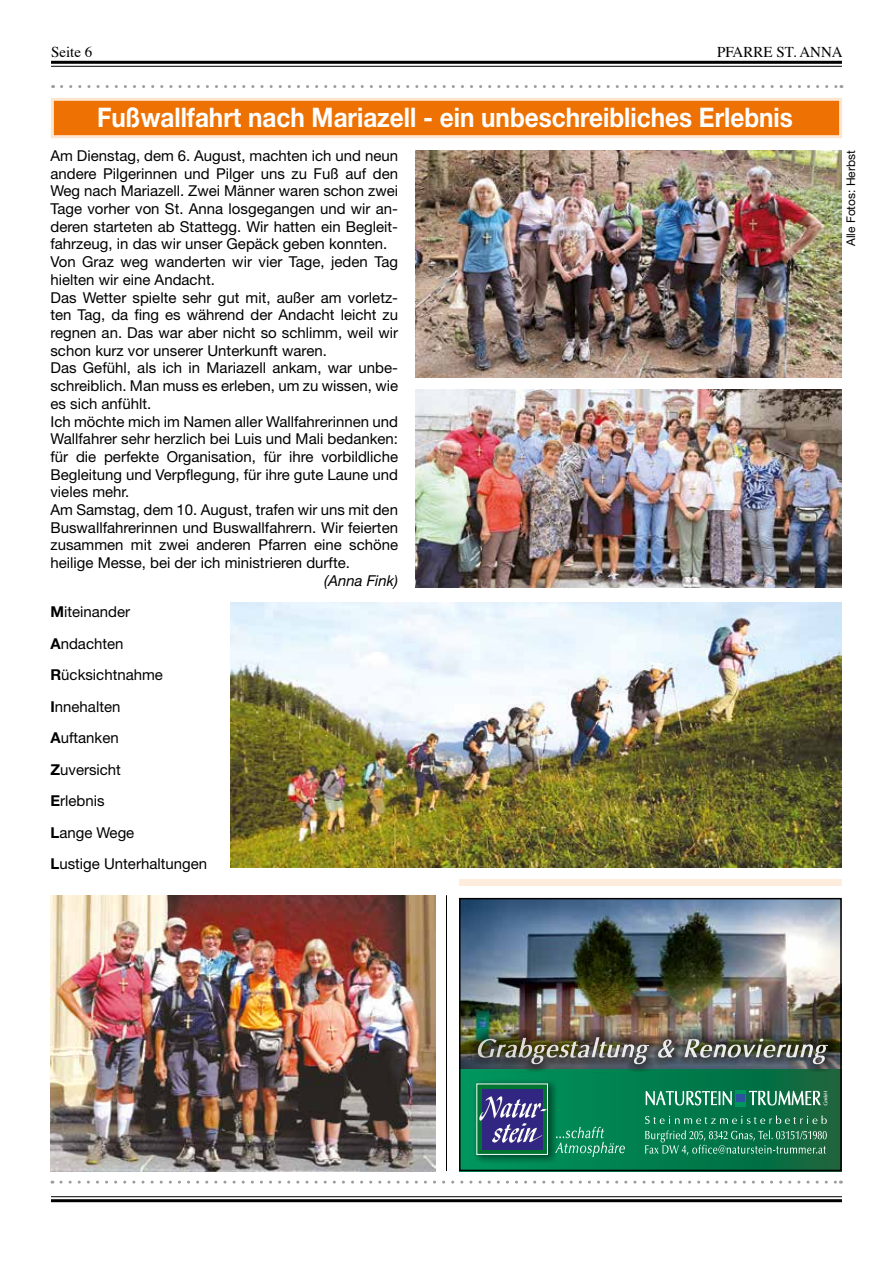
<style>
.page{position:relative;width:893px;height:1263px;background:#fff}
.page>*{position:absolute;margin:0;border:0;box-sizing:border-box;transform-origin:0 0}
.t1{font:700 27px "Helvetica Neue LT Std";color:#fff;scale:.9 1}
.t2{font:15px/17.7px "Helvetica Neue LT Std";color:#000}
.t3{font:15px "Times";color:#000}
.t4{font:italic 15px "Helvetica Neue LT Std";color:#000}
.t5{font:12px "Helvetica Neue LT Std";color:#000}
.s1{font-weight:700}
</style>
<div class="page">
<hr style="left:51px;top:61px;width:791px;height:3px;background:#000">
<hr style="left:51px;top:66px;width:791px;height:1px;background:#000">
<hr style="left:51px;top:1196px;width:791px;height:1px;background:#000">
<hr style="left:51px;top:1199px;width:791px;height:3px;background:#000">
<div style="left:51px;top:98px;width:791px;height:40px;background:#ee7203;border:3px solid #fde6d1"></div>
<svg style="left:461px;top:1068px;width:379px;height:101px;background:#057a4a"></svg>
<img style="left:461px;top:900px;width:379px;height:168px">
<div style="left:459px;top:898px;width:383px;height:273px;border:1px solid #000"></div>
<svg style="left:645px;top:1130px;width:182px;height:26px;background:#2c8862"></svg>
<div style="left:736px;top:1090px;width:10px;height:16px;background:#00975f"></div>
<div style="left:737px;top:1094px;width:8px;height:8px;background:#2f52a0"></div>
<div style="left:469px;top:1076px;width:92px;height:92px;background:#000;opacity:.49"></div>
<div style="left:477px;top:1084px;width:70px;height:70px;background:#007531"></div>
<div style="left:482px;top:1089px;width:60px;height:60px;background:#312783"></div>
<svg style="left:479px;top:1096px;width:68px;height:47px"></svg>
<svg style="left:555px;top:1127px;width:70px;height:30px;background:#23966a"></svg>
<svg style="left:646px;top:1091px;width:86px;height:14px"></svg>
<svg style="left:749px;top:1091px;width:78px;height:14px"></svg>
<svg style="left:645px;top:1115px;width:182px;height:9px;background:#2a8660"></svg>
<div style="left:470px;top:1029px;width:366px;height:43px;background:#000;opacity:.45"></div>
<img style="left:478px;top:1037px;width:350px;height:27px">
<svg style="left:62px;top:85px;width:780px;height:3px"></svg>
<svg style="left:61px;top:1180px;width:780px;height:3px"></svg>
<div style="left:459px;top:879px;width:383px;height:7px;background:#feecdc"></div>
<img style="left:415px;top:150px;width:427px;height:227px">
<img style="left:415px;top:390px;width:427px;height:198px">
<img style="left:231px;top:602px;width:611px;height:265px">
<img style="left:50px;top:895px;width:385px;height:276px">
<hr style="left:446px;top:895px;width:1px;height:276px;background:#000">
<p class="t3" style="left:51px;top:38px;width:43px">Seite 6</p>
<p class="t3" style="left:717px;top:38px;width:127px">PFARRE ST. ANNA</p>
<h1 class="t1" style="left:97px;top:101px;width:775px">Fußwallfahrt nach Mariazell - ein unbeschreibliches Erlebnis</h1>
<p class="t2" style="left:50px;top:147px;width:349px">Am Dienstag, dem 6. August, machten ich und neun andere Pilgerinnen und Pilger uns zu Fuß auf den Weg nach Mariazell. Zwei Männer waren schon zwei Tage vorher von St. Anna losgegangen und wir an&shy;deren starteten ab Stattegg. Wir hatten ein Begleit&shy;fahrzeug, in das wir unser Gepäck geben konnten.<br>Von Graz weg wanderten wir vier Tage, jeden Tag hielten wir eine Andacht.<br>Das Wetter spielte sehr gut mit, außer am vorletz&shy;ten Tag, da fing es während der Andacht leicht zu regnen an. Das war aber nicht so schlimm, weil wir schon kurz vor unserer Unterkunft waren.<br>Das Gefühl, als ich in Mariazell ankam, war unbe&shy;schreiblich. Man muss es erleben, um zu wissen, wie es sich anfühlt.<br>Ich möchte mich im Namen aller Wallfahrerinnen und Wallfahrer sehr herzlich bei Luis und Mali bedanken: für die perfekte Organisation, für ihre vorbildliche Begleitung und Verpflegung, für ihre gute Laune und vieles mehr.<br>Am Samstag, dem 10. August, trafen wir uns mit den Buswallfahrerinnen und Buswallfahrern. Wir feierten zusammen mit zwei anderen Pfarren eine schöne heilige Messe, bei der ich ministrieren durfte.</p>
<p class="t4" style="left:324px;top:571px;width:75px">(Anna Fink)</p>
<p class="t2" style="left:50px;top:596px;width:158px;line-height:31.5px"><span class="s1">M</span>iteinander<br><span class="s1">A</span>ndachten<br><span class="s1">R</span>ücksichtnahme<br><span class="s1">I</span>nnehalten<br><span class="s1">A</span>uftanken<br><span class="s1">Z</span>uversicht<br><span class="s1">E</span>rlebnis<br><span class="s1">L</span>ange Wege<br><span class="s1">L</span>ustige Unterhaltungen</p>
<p class="t5" style="left:844px;top:246px;width:97px;rotate:-90deg">Alle Fotos: Herbst</p>
</div>
